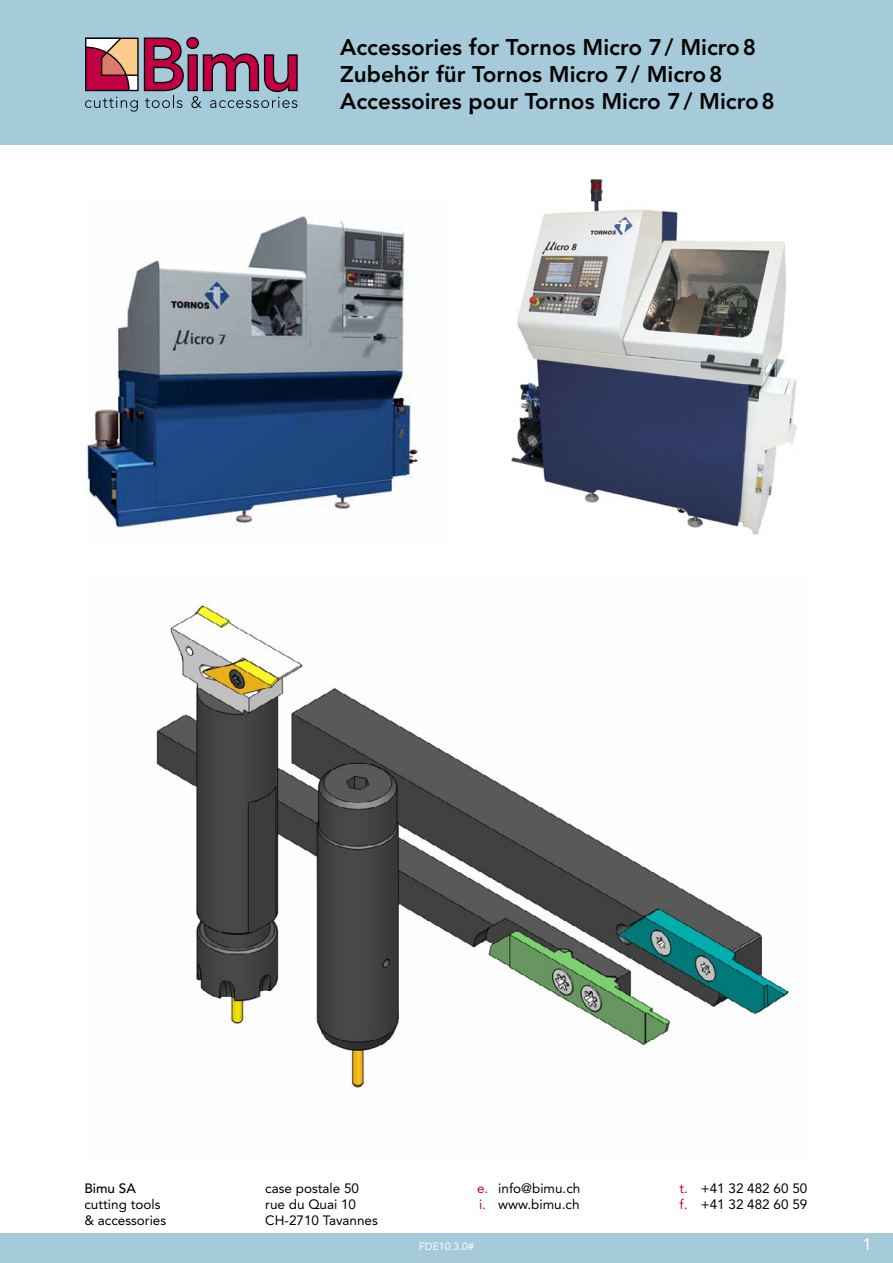
<style>
.page{position:relative;width:893px;height:1263px;background:#fff}
.page>*{position:absolute;margin:0;border:0;box-sizing:border-box;transform-origin:0 0}
.t1{font:800 22.5px/27px "Avenir";color:#000}
.t2{font:16.5px "Avenir";color:#fff}
.t3{font:13.5px/16.2px "Avenir";color:#000}
.t4{font:500 13.5px "Avenir";color:#000}
.t5{font:10.5px "Avenir";color:#fff}
.s1{color:#c10044}
</style>
<div class="page">
<div style="left:0;top:0;width:893px;height:145px;background:#a5cbda"></div>
<div style="left:0;top:1233px;width:893px;height:30px;background:#a5cbda"></div>
<svg style="left:85px;top:37px;width:213px;height:75px"></svg>
<img style="left:87px;top:215px;width:332px;height:319px">
<img style="left:156px;top:604px;width:633px;height:485px">
<img style="left:511px;top:178px;width:286px;height:357px">
<h1 class="t1" style="left:340px;top:34px;width:436px">Accessories for Tornos Micro 7/ Micro8<br>Zubehör für Tornos Micro 7/ Micro8<br>Accessoires pour Tornos Micro 7/ Micro8</h1>
<p class="t4" style="left:84px;top:1180px;width:53px">Bimu SA</p>
<p class="t3" style="left:84px;top:1196px;width:83px">cutting tools &amp; accessories</p>
<p class="t3" style="left:265px;top:1180px;width:114px">case postale 50 rue du Quai 10<br>CH-2710 Tavannes</p>
<p class="t3" style="left:477px;top:1180px;width:105px"><span class="s1">e.</span> info@bimu.ch <span class="s1">i.</span> www.bimu.ch</p>
<p class="t3" style="left:679px;top:1180px;width:129px"><span class="s1">t.</span> +41 32 482 60 50 <span class="s1">f.</span> +41 32 482 60 59</p>
<p class="t5" style="left:419px;top:1240px;width:56px">FDE10.3.0#</p>
<p class="t2" style="left:862px;top:1235px;width:11px">1</p>
</div>
